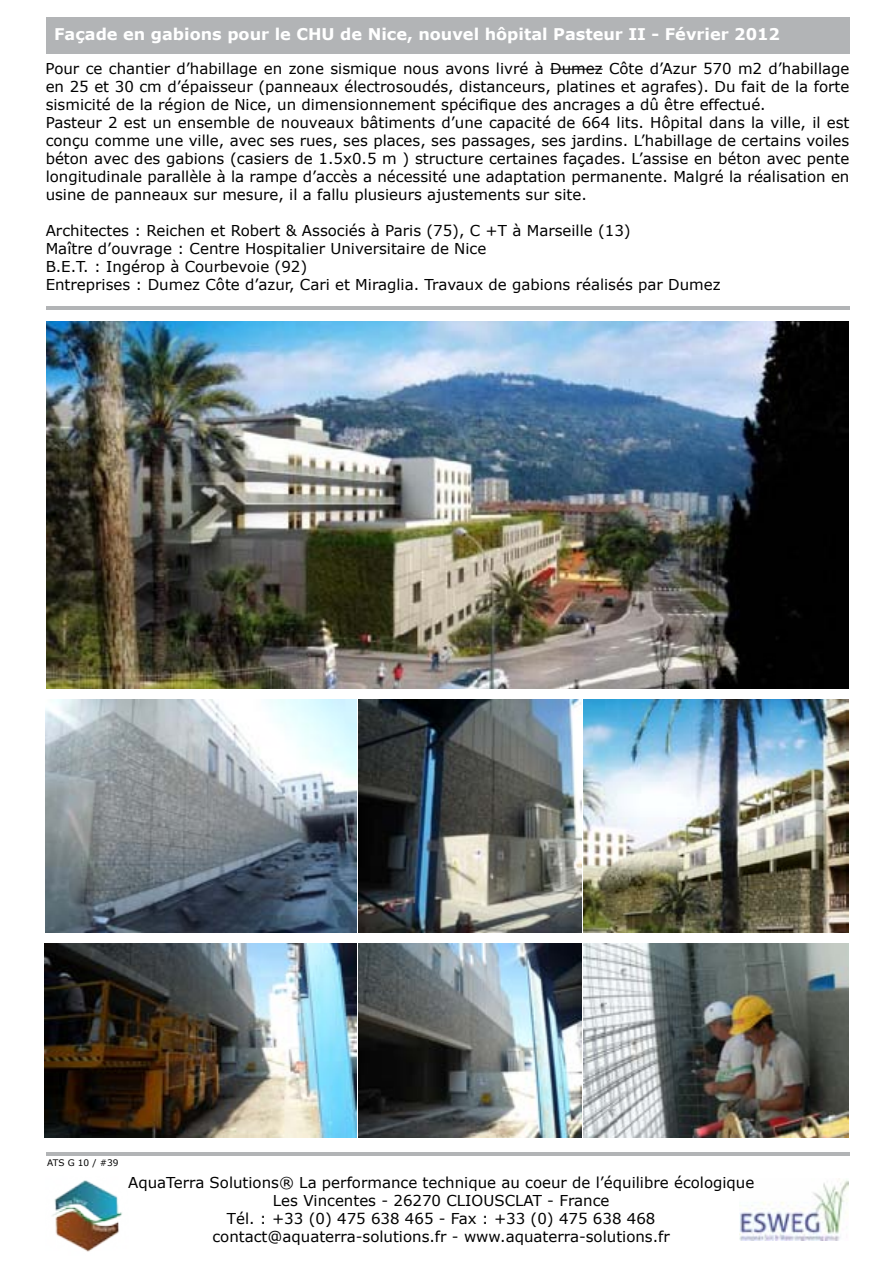
<style>
.page{position:relative;width:893px;height:1263px;background:#fff}
.page>*{position:absolute;margin:0;border:0;box-sizing:border-box;transform-origin:0 0}
.t1{font:700 16.2px "Verdana";color:#fff}
.t2{font:15px/18px "Verdana";color:#000}
.t3{font:9px "Verdana";letter-spacing:-.005em;color:#000}
</style>
<div class="page">
<div style="left:46px;top:17px;width:803px;height:37px;background:#b2b4b6"></div>
<hr style="left:550px;top:69px;width:53px;height:1px;background:#000">
<img style="left:740px;top:1178px;width:108px;height:63px">
<img style="left:46px;top:321px;width:802px;height:368px">
<img style="left:45px;top:700px;width:311px;height:233px">
<img style="left:359px;top:700px;width:222px;height:233px">
<img style="left:584px;top:700px;width:264px;height:232px">
<img style="left:44px;top:943px;width:312px;height:194px">
<img style="left:584px;top:943px;width:264px;height:194px">
<img style="left:359px;top:943px;width:222px;height:194px">
<hr style="left:47px;top:307px;width:803px;height:3px;background:#b2b4b6">
<hr style="left:47px;top:1152px;width:803px;height:3px;background:#b2b4b6">
<img style="left:52px;top:1180px;width:70px;height:72px">
<p class="t1" style="left:54px;top:24px;width:727px">Façade en gabions pour le CHU de Nice, nouvel hôpital Pasteur II - Février 2012</p>
<p class="t2" style="left:46px;top:60px;width:805px">Pour ce chantier d’habillage en zone sismique nous avons livré à Dumez Côte d’Azur 570 m2 d’habillage en 25 et 30 cm d’épaisseur (panneaux électrosoudés, distanceurs, platines et agrafes). Du fait de la forte sismicité de la région de Nice, un dimensionnement spécifique des ancrages a dû être effectué.<br>Pasteur 2 est un ensemble de nouveaux bâtiments d’une capacité de 664 lits. Hôpital dans la ville, il est conçu comme une ville, avec ses rues, ses places, ses passages, ses jardins. L’habillage de certains voiles béton avec des gabions (casiers de 1.5x0.5 m ) structure certaines façades. L’assise en béton avec pente longitudinale parallèle à la rampe d’accès a nécessité une adaptation permanente. Malgré la réalisation en usine de panneaux sur mesure, il a fallu plusieurs ajustements sur site.</p>
<p class="t2" style="left:46px;top:222px;width:676px">Architectes : Reichen et Robert &amp; Associés à Paris (75), C +T à Marseille (13)<br>Maître d’ouvrage : Centre Hospitalier Universitaire de Nice<br>B.E.T. : Ingérop à Courbevoie (92)<br>Entreprises : Dumez Côte d’azur, Cari et Miraglia. Travaux de gabions réalisés par Dumez</p>
<p class="t3" style="left:47px;top:1157px;width:73px">ATS G 10 / #39</p>
<p class="t2" style="left:128px;top:1174px;width:628px;text-align:center">AquaTerra Solutions® La performance technique au coeur de l’équilibre écologique Les Vincentes - 26270 CLIOUSCLAT - France<br>Tél. : +33 (0) 475 638 465 - Fax : +33 (0) 475 638 468 contact@aquaterra-solutions.fr - www.aquaterra-solutions.fr</p>
</div>
